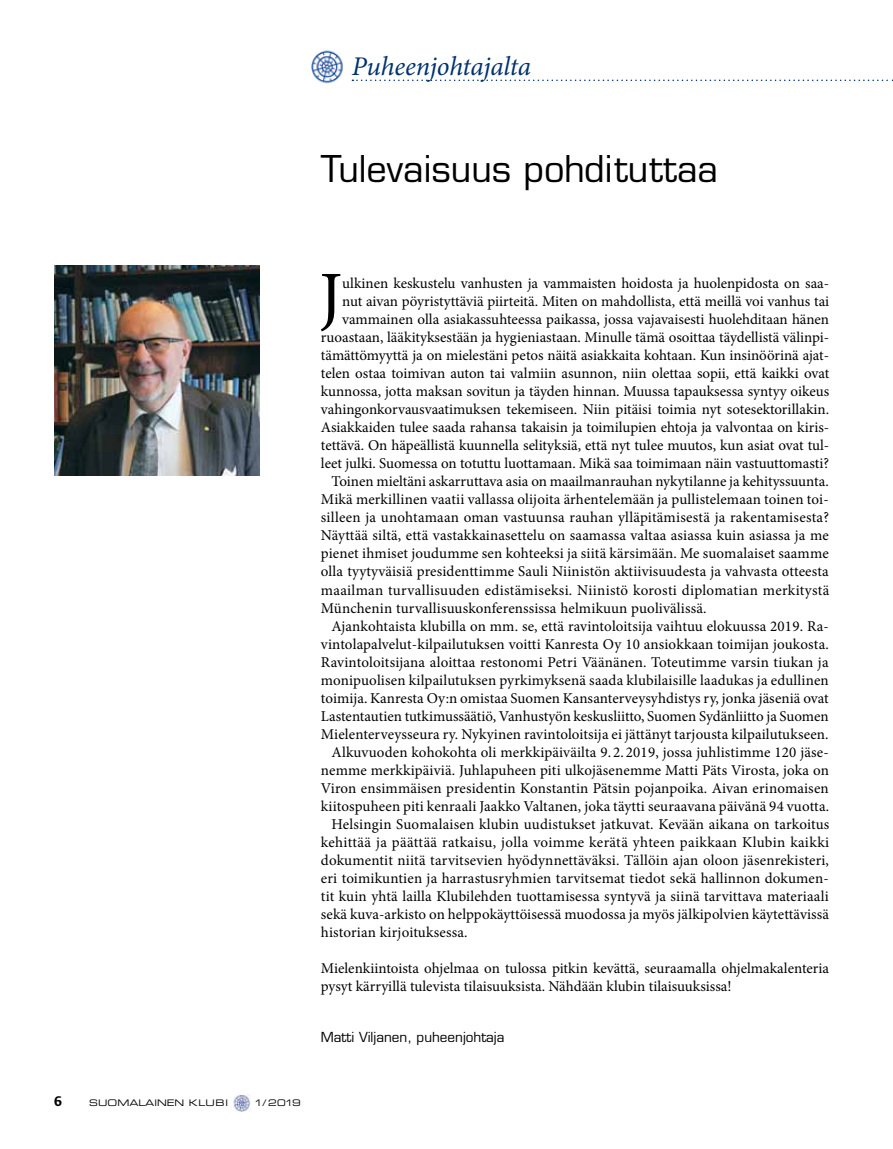
<style>
.page{position:relative;width:893px;height:1149px;background:#fff}
.page>*{position:absolute;margin:0;border:0;box-sizing:border-box;transform-origin:0 0}
.t1{font:70.35px "Minion Pro";color:#000}
.t2{font:36px "Eurostile";color:#000}
.t3{font:italic 27px "Minion Pro";letter-spacing:-.01em;color:#003270}
.t4{font:15px/18px "Minion Pro";letter-spacing:.005em;color:#000}
.t5{font:15px "Minion Pro";letter-spacing:.025em;color:#000}
.t6{font:15px "Foundry Form Sans Bold OSF";color:#000}
.t7{font:13.5px "Eurostile";color:#000}
.t8{font:9px "Eurostile Extended Two";color:#000}
</style>
<div class="page">
<img style="left:233px;top:1094px;width:18px;height:17px">
<img style="left:311px;top:50px;width:32px;height:34px">
<svg style="left:352px;top:79px;width:541px;height:2px"></svg>
<img style="left:54px;top:265px;width:205px;height:210px">
<h3 class="t3" style="left:352px;top:47px;width:181px">Puheenjohtajalta</h3>
<h2 class="t2" style="left:321px;top:147px;width:399px">Tulevaisuus pohdituttaa</h2>
<p class="t6" style="left:54px;top:1092px;width:9px">6</p>
<p class="t8" style="left:89px;top:1096px;width:140px">SUOMALAINEN KLUBI</p>
<p class="t8" style="left:254px;top:1096px;width:48px">1/ 2019</p>
<h1 class="t1" style="left:319px;top:250px;width:25px">J</h1>
<p class="t4" style="left:342px;top:274px;width:489px">ulkinen keskustelu vanhusten ja vammaisten hoidosta ja huolenpidosta on saa-</p>
<p class="t4" style="left:342px;top:292px;width:488px">nut aivan pöyristyttäviä piirteitä. Miten on mahdollista, että meillä voi vanhus tai</p>
<p class="t4" style="left:342px;top:310px;width:488px">vammainen olla asiakassuhteessa paikassa, jossa vajavaisesti huolehditaan hänen</p>
<p class="t4" style="left:321px;top:328px;width:510px">ruoastaan, lääkityksestään ja hygieniastaan. Minulle tämä osoittaa täydellistä välinpi-</p>
<p class="t4" style="left:321px;top:346px;width:510px">tämättömyyttä ja on mielestäni petos näitä asiakkaita kohtaan. Kun insinöörinä ajat-</p>
<p class="t4" style="left:321px;top:364px;width:510px">telen ostaa toimivan auton tai valmiin asunnon, niin olettaa sopii, että kaikki ovat</p>
<p class="t4" style="left:321px;top:382px;width:510px">kunnossa, jotta maksan sovitun ja täyden hinnan. Muussa tapauksessa syntyy oikeus</p>
<p class="t4" style="left:321px;top:400px;width:510px">vahingonkorvausvaatimuksen tekemiseen. Niin pitäisi toimia nyt sotesektorillakin.</p>
<p class="t4" style="left:321px;top:418px;width:510px">Asiakkaiden tulee saada rahansa takaisin ja toimilupien ehtoja ja valvontaa on kiris-</p>
<p class="t4" style="left:321px;top:436px;width:510px">tettävä. On häpeällistä kuunnella selityksiä, että nyt tulee muutos, kun asiat ovat tul-</p>
<p class="t4" style="left:321px;top:454px;width:510px">leet julki. Suomessa on totuttu luottamaan. Mikä saa toimimaan näin vastuuttomasti?</p>
<p class="t4" style="left:332px;top:472px;width:499px">Toinen mieltäni askarruttava asia on maailmanrauhan nykytilanne ja kehityssuunta.</p>
<p class="t4" style="left:321px;top:490px;width:509px">Mikä merkillinen vaatii vallassa olijoita ärhentelemään ja pullistelemaan toinen toi-</p>
<p class="t4" style="left:321px;top:508px;width:510px">silleen ja unohtamaan oman vastuunsa rauhan ylläpitämisestä ja rakentamisesta?</p>
<p class="t4" style="left:321px;top:526px;width:509px">Näyttää siltä, että vastakkainasettelu on saamassa valtaa asiassa kuin asiassa ja me</p>
<p class="t4" style="left:321px;top:544px;width:509px">pienet ihmiset joudumme sen kohteeksi ja siitä kärsimään. Me suomalaiset saamme</p>
<p class="t4" style="left:321px;top:562px;width:509px">olla tyytyväisiä presidenttimme Sauli Niinistön aktiivisuudesta ja vahvasta otteesta</p>
<p class="t4" style="left:321px;top:580px;width:510px">maailman turvallisuuden edistämiseksi. Niinistö korosti diplomatian merkitystä</p>
<p class="t4" style="left:321px;top:598px;width:387px">Münchenin turvallisuuskonferenssissa helmikuun puolivälissä.</p>
<p class="t4" style="left:332px;top:616px;width:499px">Ajankohtaista klubilla on mm. se, että ravintoloitsija vaihtuu elokuussa 2019. Ra-</p>
<p class="t4" style="left:321px;top:634px;width:509px">vintolapalvelut-kilpailutuksen voitti Kanresta Oy 10 ansiokkaan toimijan joukosta.</p>
<p class="t4" style="left:321px;top:652px;width:509px">Ravintoloitsijana aloittaa restonomi Petri Väänänen. Toteutimme varsin tiukan ja</p>
<p class="t4" style="left:321px;top:670px;width:509px">monipuolisen kilpailutuksen pyrkimyksenä saada klubilaisille laadukas ja edullinen</p>
<p class="t4" style="left:321px;top:688px;width:509px">toimija. Kanresta Oy:n omistaa Suomen Kansanterveysyhdistys ry, jonka jäseniä ovat</p>
<p class="t4" style="left:321px;top:706px;width:509px">Lastentautien tutkimussäätiö, Vanhustyön keskusliitto, Suomen Sydänliitto ja Suomen</p>
<p class="t4" style="left:321px;top:724px;width:509px">Mielenterveysseura ry. Nykyinen ravintoloitsija ei jättänyt tarjousta kilpailutukseen.</p>
<p class="t4" style="left:332px;top:742px;width:499px">Alkuvuoden kohokohta oli merkkipäiväilta 9. 2. 2019, jossa juhlistimme 120 jäse-</p>
<p class="t4" style="left:321px;top:760px;width:509px">nemme merkkipäiviä. Juhlapuheen piti ulkojäsenemme Matti Päts Virosta, joka on</p>
<p class="t4" style="left:321px;top:778px;width:509px">Viron ensimmäisen presidentin Konstantin Pätsin pojanpoika. Aivan erinomaisen</p>
<p class="t4" style="left:321px;top:796px;width:510px">kiitospuheen piti kenraali Jaakko Valtanen, joka täytti seuraavana päivänä 94 vuotta.</p>
<p class="t4" style="left:332px;top:814px;width:499px">Helsingin Suomalaisen klubin uudistukset jatkuvat. Kevään aikana on tarkoitus</p>
<p class="t5" style="left:321px;top:831px;width:510px">kehittää ja päättää ratkaisu, jolla voimme kerätä yhteen paikkaan Klubin kaikki</p>
<p class="t4" style="left:321px;top:850px;width:510px">dokumentit niitä tarvitsevien hyödynnettäväksi. Tällöin ajan oloon jäsenrekisteri,</p>
<p class="t4" style="left:321px;top:868px;width:509px">eri toimikuntien ja harrastusryhmien tarvitsemat tiedot sekä hallinnon dokumen-</p>
<p class="t4" style="left:321px;top:886px;width:509px">tit kuin yhtä lailla Klubilehden tuottamisessa syntyvä ja siinä tarvittava materiaali</p>
<p class="t4" style="left:321px;top:904px;width:510px">sekä kuva-arkisto on helppokäyttöisessä muodossa ja myös jälkipolvien käytettävissä</p>
<p class="t4" style="left:321px;top:922px;width:148px">historian kirjoituksessa.</p>
<p class="t4" style="left:321px;top:958px;width:510px">Mielenkiintoista ohjelmaa on tulossa pitkin kevättä, seuraamalla ohjelmakalenteria pysyt kärryillä tulevista tilaisuuksista. Nähdään klubin tilaisuuksissa!</p>
<p class="t7" style="left:321px;top:1028px;width:185px">Matti Viljanen, puheenjohtaja</p>
</div>
